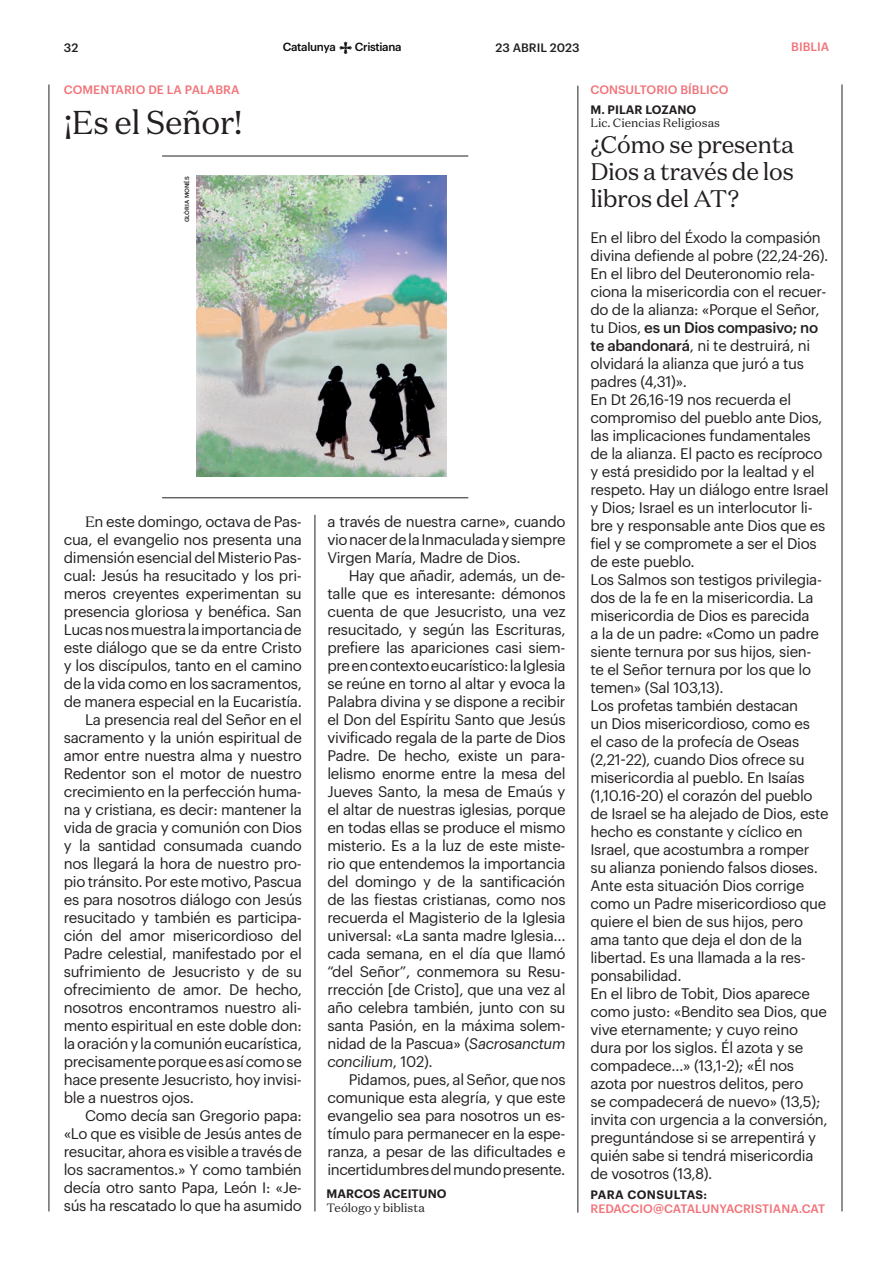
<style>
.page{position:relative;width:893px;height:1263px;background:#fff}
.page>*{position:absolute;margin:0;border:0;box-sizing:border-box;transform-origin:0 0}
.t1{font:33px "Domaine Text";letter-spacing:-.02em;color:#231f20}
.t2{font:24px/27px "Domaine Text";letter-spacing:-.02em;color:#231f20;text-align:justify}
.t3{font:15px/18px "Graphik";letter-spacing:-.02em;color:#231f20;text-align:justify}
.t4{font:500 12px "Graphik";color:#f27278}
.t5{font:600 12px "Graphik";letter-spacing:.005em;color:#231f20}
.t6{font:12px "Domaine Text";color:#231f20}
.t7{font:500 12px "Graphik";color:#231f20}
.t8{font:500 11.55px "Graphik";letter-spacing:-.03em;color:#07090c}
.t9{font:500 6px "Graphik";color:#231f20}
.s1{font-family:"Domaine Text"}
.s2{font-style:italic}
.s3{font-weight:500}
</style>
<div class="page">
<svg style="left:339px;top:42px;width:13px;height:12px"></svg>
<hr style="left:49px;top:85px;width:1px;height:1126px;background:#231f20">
<hr style="left:842px;top:85px;width:1px;height:1126px;background:#231f20">
<hr style="left:578px;top:86px;width:1px;height:1126px;background:#231f20">
<hr style="left:315px;top:515px;width:1px;height:696px;background:#231f20">
<hr style="left:162px;top:497px;width:306px;height:1px;background:#231f20">
<hr style="left:162px;top:156px;width:306px;height:1px;background:#231f20">
<img style="left:196px;top:175px;width:251px;height:301px">
<p class="t7" style="left:64px;top:38px;width:16px">32</p>
<p class="t8" style="left:283px;top:38px;width:54px">Catalunya</p>
<p class="t8" style="left:355px;top:38px;width:48px">Cristiana</p>
<p class="t7" style="left:495px;top:38px;width:86px">23 ABRIL 2023</p>
<p class="t4" style="left:64px;top:81px;width:177px">COMENTARIO DE LA PALABRA</p>
<p class="t4" style="left:590px;top:81px;width:140px">CONSULTORIO BÍBLICO</p>
<p class="t4" style="left:791px;top:38px;width:39px">BIBLIA</p>
<h1 class="t1" style="left:64px;top:101px;width:180px">¡Es el Señor!</h1>
<p class="t9" style="left:182px;top:222px;width:47px;rotate:-90deg">GLÒRIA MONÉS</p>
<p class="t3" style="left:85px;top:511px;width:218px"><span class="s1">E</span>n este domingo, octava de Pas-</p>
<p class="t3" style="left:64px;top:529px;width:240px">cua, el evangelio nos presenta una</p>
<p class="t3" style="left:64px;top:547px;width:240px">dimensión esencial del Misterio Pas-</p>
<p class="t3" style="left:64px;top:565px;width:240px">cual: Jesús ha resucitado y los pri-</p>
<p class="t3" style="left:64px;top:583px;width:240px">meros creyentes experimentan su</p>
<p class="t3" style="left:64px;top:601px;width:240px">presencia gloriosa y benéfica. San</p>
<p class="t3" style="left:64px;top:619px;width:239px">Lucas nos muestra la importancia de</p>
<p class="t3" style="left:64px;top:637px;width:240px">este diálogo que se da entre Cristo</p>
<p class="t3" style="left:64px;top:655px;width:240px">y los discípulos, tanto en el camino</p>
<p class="t3" style="left:64px;top:673px;width:240px">de la vida como en los sacramentos,</p>
<p class="t3" style="left:64px;top:691px;width:240px">de manera especial en la Eucaristía.</p>
<p class="t3" style="left:85px;top:709px;width:218px">La presencia real del Señor en el</p>
<p class="t3" style="left:64px;top:727px;width:240px">sacramento y la unión espiritual de</p>
<p class="t3" style="left:64px;top:745px;width:240px">amor entre nuestra alma y nuestro</p>
<p class="t3" style="left:64px;top:763px;width:240px">Redentor son el motor de nuestro</p>
<p class="t3" style="left:64px;top:781px;width:240px">crecimiento en la perfección huma-</p>
<p class="t3" style="left:64px;top:799px;width:240px">na y cristiana, es decir: mantener la</p>
<p class="t3" style="left:64px;top:817px;width:240px">vida de gracia y comunión con Dios</p>
<p class="t3" style="left:64px;top:835px;width:240px">y la santidad consumada cuando</p>
<p class="t3" style="left:64px;top:853px;width:240px">nos llegará la hora de nuestro pro-</p>
<p class="t3" style="left:64px;top:871px;width:240px">pio tránsito. Por este motivo, Pascua</p>
<p class="t3" style="left:64px;top:889px;width:240px">es para nosotros diálogo con Jesús</p>
<p class="t3" style="left:64px;top:907px;width:240px">resucitado y también es participa-</p>
<p class="t3" style="left:64px;top:925px;width:240px">ción del amor misericordioso del</p>
<p class="t3" style="left:64px;top:943px;width:240px">Padre celestial, manifestado por el</p>
<p class="t3" style="left:64px;top:961px;width:240px">sufrimiento de Jesucristo y de su</p>
<p class="t3" style="left:64px;top:979px;width:240px">ofrecimiento de amor. De hecho,</p>
<p class="t3" style="left:64px;top:997px;width:240px">nosotros encontramos nuestro ali-</p>
<p class="t3" style="left:64px;top:1015px;width:240px">mento espiritual en este doble don:</p>
<p class="t3" style="left:64px;top:1033px;width:240px">la oración y la comunión eucarística,</p>
<p class="t3" style="left:64px;top:1051px;width:240px">precisamente porque es así como se</p>
<p class="t3" style="left:64px;top:1069px;width:240px">hace presente Jesucristo, hoy invisi-</p>
<p class="t3" style="left:64px;top:1087px;width:132px">ble a nuestros ojos.</p>
<p class="t3" style="left:85px;top:1105px;width:218px">Como decía san Gregorio papa:</p>
<p class="t3" style="left:64px;top:1123px;width:240px">«Lo que es visible de Jesús antes de</p>
<p class="t3" style="left:64px;top:1141px;width:240px">resucitar, ahora es visible a través de</p>
<p class="t3" style="left:64px;top:1159px;width:240px">los sacramentos.» Y como también</p>
<p class="t3" style="left:64px;top:1177px;width:240px">decía otro santo Papa, León I: «Je-</p>
<p class="t3" style="left:64px;top:1195px;width:240px">sús ha rescatado lo que ha asumido</p>
<p class="t3" style="left:327px;top:511px;width:240px">a través de nuestra carne», cuando vio nacer de la Inmaculada y siempre Virgen María, Madre de Dios.</p>
<p class="t3" style="left:327px;top:565px;width:240px;text-indent:21px">Hay que añadir, además, un de&shy;talle que es interesante: démonos cuenta de que Jesucristo, una vez resucitado, y según las Escrituras, prefiere las apariciones casi siem&shy;pre en contexto eucarístico: la Iglesia se reúne en torno al altar y evoca la Palabra divina y se dispone a recibir el Don del Espíritu Santo que Jesús vivificado regala de la parte de Dios Padre. De hecho, existe un para&shy;lelismo enorme entre la mesa del Jueves Santo, la mesa de Emaús y el altar de nuestras iglesias, porque en todas ellas se produce el mismo misterio. Es a la luz de este miste&shy;rio que entendemos la importancia del domingo y de la santificación de las fiestas cristianas, como nos recuerda el Magisterio de la Iglesia universal: «La santa madre Iglesia... cada semana, en el día que llamó “del Señor”, conmemora su Resu&shy;rrección [de Cristo], que una vez al año celebra también, junto con su santa Pasión, en la máxima solem&shy;nidad de la Pascua» (<span class="s2">Sacrosanctum concilium</span>, 102).</p>
<p class="t3" style="left:327px;top:1069px;width:240px;text-indent:21px">Pidamos, pues, al Señor, que nos comunique esta alegría, y que este evangelio sea para nosotros un es&shy;tímulo para permanecer en la espe&shy;ranza, a pesar de las dificultades e incertidumbres del mundo presente.</p>
<p class="t5" style="left:326px;top:1184px;width:122px">MARCOS ACEITUNO</p>
<p class="t6" style="left:326px;top:1200px;width:100px">Teólogo y biblista</p>
<p class="t5" style="left:590px;top:100px;width:107px">M. PILAR LOZANO</p>
<p class="t6" style="left:590px;top:115px;width:131px">Lic. Ciencias Religiosas</p>
<h2 class="t2" style="left:590px;top:131px;width:205px">¿Cómo se presenta Dios a través de los libros del AT?</h2>
<p class="t3" style="left:590px;top:227px;width:240px;text-align:left">En el libro del Éxodo la compasión divina defiende al pobre (22,24-26).<br>En el libro del Deuteronomio rela&shy;ciona la misericordia con el recuer&shy;do de la alianza: «Porque el Señor, tu Dios, <span class="s3">es un Dios compasivo; no te abandonará</span>, ni te destruirá, ni olvidará la alianza que juró a tus padres (4,31)».<br>En Dt 26,16-19 nos recuerda el compromiso del pueblo ante Dios, las implicaciones fundamentales de la alianza. El pacto es recíproco y está presidido por la lealtad y el respeto. Hay un diálogo entre Israel y Dios; Israel es un interlocutor li&shy;bre y responsable ante Dios que es fiel y se compromete a ser el Dios de este pueblo.<br>Los Salmos son testigos privilegia&shy;dos de la fe en la misericordia. La misericordia de Dios es parecida<br>a la de un padre: «Como un padre siente ternura por sus hijos, sien&shy;te el Señor ternura por los que lo temen» (Sal 103,13).<br>Los profetas también destacan<br>un Dios misericordioso, como es<br>el caso de la profecía de Oseas (2,21-22), cuando Dios ofrece su misericordia al pueblo. En Isaías (1,10.16-20) el corazón del pueblo de Israel se ha alejado de Dios, este hecho es constante y cíclico en<br>Israel, que acostumbra a romper su alianza poniendo falsos dioses.<br>Ante esta situación Dios corrige como un Padre misericordioso que quiere el bien de sus hijos, pero ama tanto que deja el don de la libertad. Es una llamada a la res&shy;ponsabilidad.<br>En el libro de Tobit, Dios aparece como justo: «Bendito sea Dios, que vive eternamente; y cuyo reino dura por los siglos. Él azota y se compadece…» (13,1-2); «Él nos azota por nuestros delitos, pero<br>se compadecerá de nuevo» (13,5); invita con urgencia a la conversión, preguntándose si se arrepentirá y quién sabe si tendrá misericordia de vosotros (13,8).</p>
<p class="t5" style="left:590px;top:1186px;width:118px">PARA CONSULTAS:</p>
<p class="t4" style="left:590px;top:1199px;width:236px">REDACCIO@CATALUNYACRISTIANA.CAT</p>
</div>
